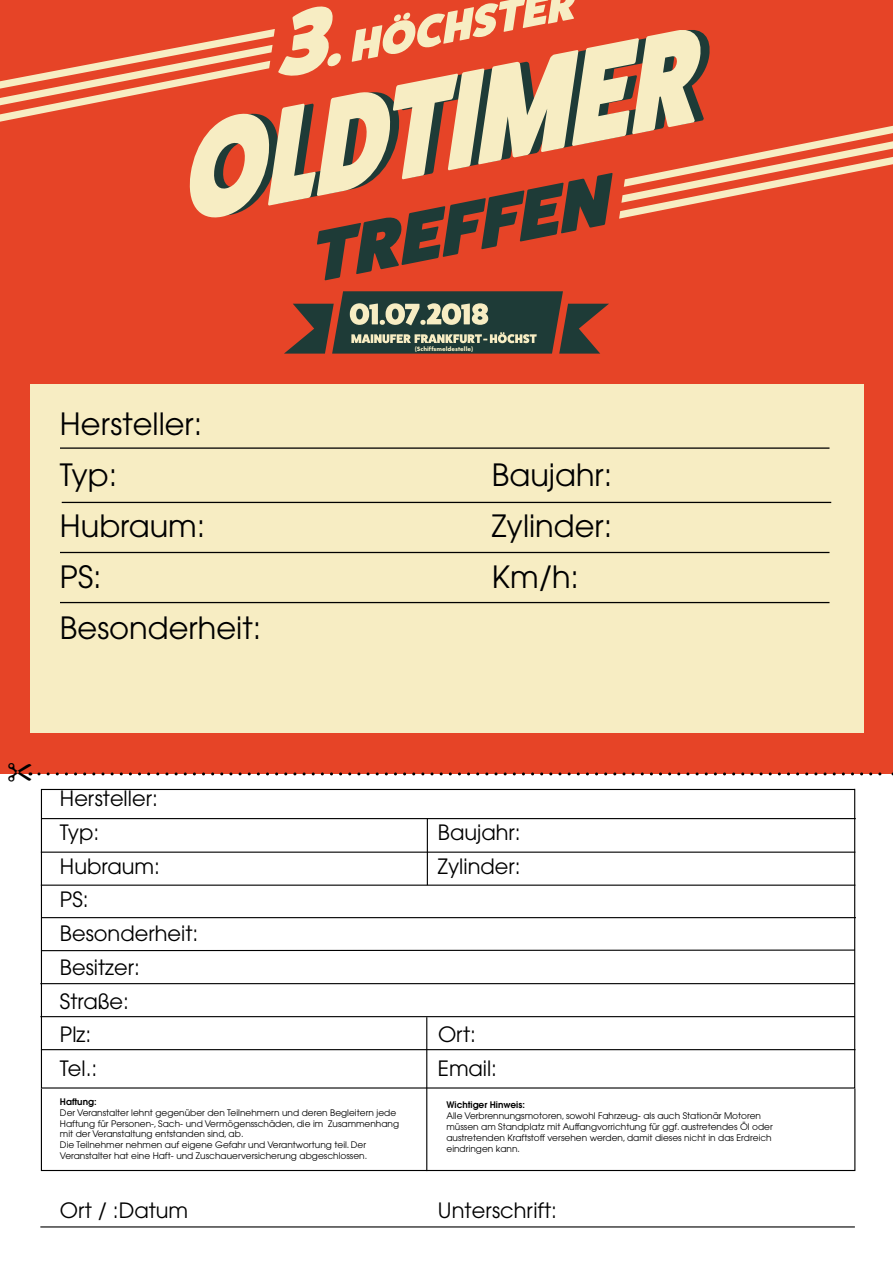
<style>
.page{position:relative;width:893px;height:1263px;background:#fff}
.page>*{position:absolute;margin:0;border:0;box-sizing:border-box;transform-origin:0 0}
.t1{font:30.6px/51px "Avant Garde";color:#000}
.t2{font:21px/33.8px "Avant Garde";color:#000}
.t3{font:9px/10.8px "Avant Garde";color:#000}
.t4{font:600 9px "Avant Garde";color:#000}
.t5{font:700 6.45px "Futura T";color:#f7edc3}
</style>
<div class="page">
<div style="left:0;top:0;width:893px;height:774px;background:#e64427"></div>
<svg style="left:0;top:0;width:893px;height:280px"></svg>
<svg style="left:284px;top:291px;width:325px;height:63px"></svg>
<div style="left:30px;top:384px;width:833px;height:348px;background:#f7edc3"></div>
<hr style="left:60px;top:447px;width:769px;height:2px;background:#000">
<hr style="left:62px;top:502px;width:769px;height:1px;background:#000">
<hr style="left:60px;top:552px;width:769px;height:1px;background:#000">
<hr style="left:60px;top:602px;width:769px;height:1px;background:#000">
<svg style="left:39px;top:772px;width:854px;height:3px"></svg>
<svg style="left:40px;top:788px;width:816px;height:301px"></svg>
<hr style="left:41px;top:851px;width:814px;height:2px;background:#000">
<hr style="left:41px;top:884px;width:814px;height:2px;background:#000">
<hr style="left:41px;top:917px;width:815px;height:1px;background:#000">
<svg style="left:40px;top:949px;width:816px;height:3px"></svg>
<hr style="left:40px;top:983px;width:815px;height:1px;background:#000">
<hr style="left:40px;top:1016px;width:815px;height:1px;background:#000">
<hr style="left:41px;top:1049px;width:814px;height:1px;background:#000">
<hr style="left:41px;top:818px;width:815px;height:1px;background:#000">
<hr style="left:427px;top:819px;width:1px;height:66px;background:#000">
<hr style="left:426px;top:1017px;width:1px;height:154px;background:#000">
<div style="left:41px;top:1088px;width:814px;height:83px;border:1px solid #000"></div>
<hr style="left:40px;top:1226px;width:815px;height:1px;background:#000">
<h1 class="t1" style="left:60px;top:398px;width:144px">Hersteller:<br>Typ:</h1>
<p class="t5" style="left:415px;top:345px;width:60px">(Schiffsmeldestelle)</p>
<h1 class="t1" style="left:492px;top:449px;width:122px">Baujahr:</h1>
<h1 class="t1" style="left:60px;top:500px;width:147px">Hubraum:</h1>
<h1 class="t1" style="left:492px;top:500px;width:122px">Zylinder:</h1>
<h1 class="t1" style="left:60px;top:551px;width:43px">PS:</h1>
<h1 class="t1" style="left:492px;top:551px;width:89px">Km/h:</h1>
<h1 class="t1" style="left:60px;top:602px;width:203px">Besonderheit:</h1>
<h2 class="t2" style="left:60px;top:782px;width:99px">Hersteller:<br>Typ:</h2>
<h2 class="t2" style="left:438px;top:815px;width:84px">Baujahr:</h2>
<h2 class="t2" style="left:60px;top:849px;width:101px">Hubraum:</h2>
<h2 class="t2" style="left:438px;top:849px;width:84px">Zylinder:</h2>
<h2 class="t2" style="left:60px;top:883px;width:140px">PS:<br>Besonderheit:<br>Besitzer:<br>Straße:<br>Plz:</h2>
<h2 class="t2" style="left:438px;top:1018px;width:39px">Ort:</h2>
<h2 class="t2" style="left:60px;top:1051px;width:39px">Tel.:</h2>
<h2 class="t2" style="left:438px;top:1051px;width:61px">Email:</h2>
<p class="t4" style="left:60px;top:1096px;width:38px">Haftung:</p>
<p class="t3" style="left:60px;top:1107px;width:341px">Der Veranstalter lehnt gegenüber den Teilnehmern und deren Begleitern jede Haftung für Personen-, Sach- und Vermögensschäden, die im Zusammenhang mit der Veranstaltung entstanden sind, ab.<br>Die Teilnehmer nehmen auf eigene Gefahr und Verantwortung teil. Der Veranstalter hat eine Haft- und Zuschauerversicherung abgeschlossen.</p>
<p class="t4" style="left:446px;top:1099px;width:80px">Wichtiger Hinweis:</p>
<p class="t3" style="left:446px;top:1110px;width:328px">Alle Verbrennungsmotoren, sowohl Fahrzeug- als auch Stationär Motoren müssen am Standplatz mit Auffangvorrichtung für ggf. austretendes Öl oder austretenden Kraftstoff versehen werden, damit dieses nicht in das Erdreich eindringen kann.</p>
<h2 class="t2" style="left:60px;top:1193px;width:130px">Ort / :Datum</h2>
<h2 class="t2" style="left:438px;top:1193px;width:121px">Unterschrift:</h2>
</div>
